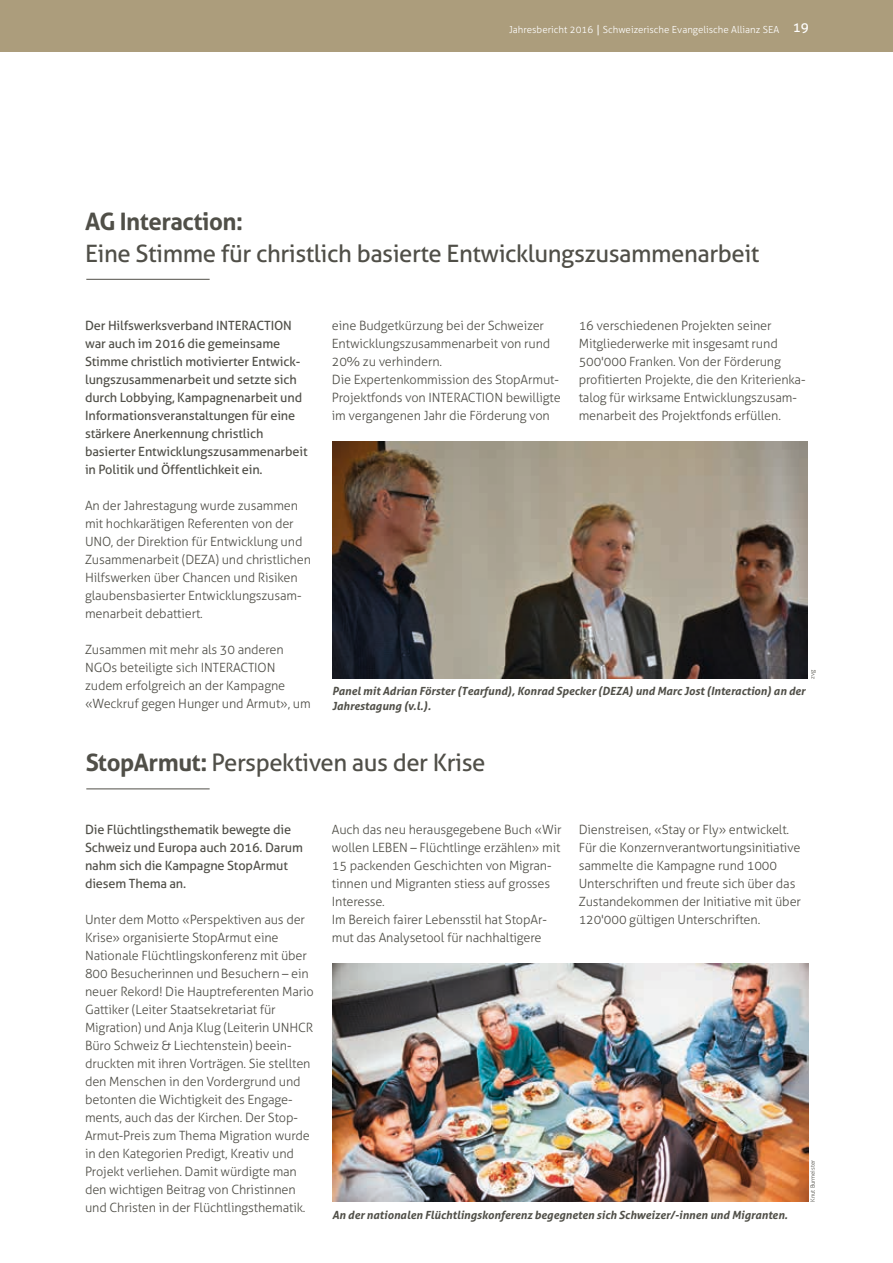
<style>
.page{position:relative;width:893px;height:1263px;background:#fff}
.page>*{position:absolute;margin:0;border:0;box-sizing:border-box;transform-origin:0 0}
.t1{font:24px "Aller";letter-spacing:-.02em;color:#504f48}
.t2{font:700 24px "Aller";letter-spacing:-.02em;color:#504f48}
.t3{font:300 12.75px/18px "Aller";letter-spacing:-.01em;color:#504f48}
.t4{font:12.75px/18px "Aller";letter-spacing:-.01em;color:#504f48}
.t5{font:italic 700 11.25px/15px "Aller";color:#504f48}
.t6{font:300 9.75px "Aller";color:#fff}
.t7{font:300 6px "Aller";letter-spacing:-.02em;color:#504f48}
.s1{font-family:"Kristen ITC";font-weight:400}
.s2{font-weight:400;font-size:13.5px}
.s3{font-weight:700}
</style>
<div class="page">
<div style="left:0;top:0;width:893px;height:52px;background:#ac9d7c"></div>
<hr style="left:86px;top:279px;width:124px;height:1px;background:#504f48">
<img style="left:332px;top:441px;width:476px;height:238px">
<hr style="left:86px;top:788px;width:124px;height:1px;background:#504f48">
<img style="left:332px;top:963px;width:476px;height:239px">
<p class="t6" style="left:509px;top:23px;width:301px">Jahresbericht 2016 <span class="s1">|</span> Schweizerische Evangelische Allianz SEA <span class="s2">19</span></p>
<h1 class="t2" style="left:85px;top:207px;width:159px">AG Interaction:</h1>
<h1 class="t1" style="left:85px;top:238px;width:676px">Eine Stimme für christlich basierte Entwicklungszusammenarbeit</h1>
<p class="t4" style="left:85px;top:316px;width:224px">Der Hilfswerksverband INTERACTION war auch im 2016 die gemeinsame Stimme christlich motivierter Entwick&shy;lungszusammenarbeit und setzte sich durch Lobbying, Kampagnenarbeit und Informationsveranstaltungen für eine stärkere Anerkennung christlich basierter Entwicklungszusammenarbeit in Politik und Öffentlichkeit ein.</p>
<p class="t3" style="left:85px;top:496px;width:227px">An der Jahrestagung wurde zusammen mit hochkarätigen Referenten von der UNO, der Direktion für Entwicklung und Zusammenarbeit (DEZA) und christlichen Hilfswerken über Chancen und Risiken glaubensbasierter Entwicklungszusam&shy;menarbeit debattiert.</p>
<p class="t3" style="left:85px;top:640px;width:227px">Zusammen mit mehr als 30 anderen NGOs beteiligte sich INTERACTION zudem erfolgreich an der Kampagne «Weckruf gegen Hunger und Armut», um</p>
<p class="t3" style="left:332px;top:316px;width:230px">eine Budgetkürzung bei der Schweizer Entwicklungszusammenarbeit von rund 20% zu verhindern.<br>Die Expertenkommission des StopArmut-Projektfonds von INTERACTION bewilligte im vergangenen Jahr die Förderung von</p>
<p class="t3" style="left:579px;top:316px;width:228px">16 verschiedenen Projekten seiner Mitgliederwerke mit insgesamt rund 500'000 Franken. Von der Förderung profitierten Projekte, die den Kriterienka&shy;talog für wirksame Entwicklungszusam&shy;menarbeit des Projektfonds erfüllen.</p>
<p class="t7" style="left:809px;top:679px;width:10px;rotate:-90deg">zvg</p>
<p class="t5" style="left:332px;top:684px;width:475px">Panel mit Adrian Förster (Tearfund), Konrad Specker (DEZA) und Marc Jost (Interaction) an der<br>Jahrestagung (v.l.).</p>
<h1 class="t1" style="left:85px;top:748px;width:402px"><span class="s3">StopArmut:</span> Perspektiven aus der Krise</h1>
<p class="t4" style="left:85px;top:820px;width:219px">Die Flüchtlingsthematik bewegte die<br>Schweiz und Europa auch 2016. Darum nahm sich die Kampagne StopArmut diesem Thema an.</p>
<p class="t3" style="left:85px;top:910px;width:230px">Unter dem Motto «Perspektiven aus der Krise» organisierte StopArmut eine Nationale Flüchtlingskonferenz mit über 800 Besucherinnen und Besuchern – ein neuer Rekord! Die Hauptreferenten Mario Gattiker (Leiter Staatsekretariat für Migration) und Anja Klug (Leiterin UNHCR Büro Schweiz &amp; Liechtenstein) beein&shy;druckten mit ihren Vorträgen. Sie stellten den Menschen in den Vordergrund und betonten die Wichtigkeit des Engage&shy;ments, auch das der Kirchen. Der Stop-Armut-Preis zum Thema Migration wurde in den Kategorien Predigt, Kreativ und Projekt verliehen. Damit würdigte man den wichtigen Beitrag von Christinnen und Christen in der Flüchtlingsthematik.</p>
<p class="t3" style="left:332px;top:820px;width:231px">Auch das neu herausgegebene Buch «Wir wollen LEBEN – Flüchtlinge erzählen» mit 15 packenden Geschichten von Migran&shy;tinnen und Migranten stiess auf grosses Interesse.<br>Im Bereich fairer Lebensstil hat StopAr&shy;mut das Analysetool für nachhaltigere</p>
<p class="t3" style="left:579px;top:820px;width:224px">Dienstreisen, «Stay or Fly» entwickelt.<br>Für die Konzernverantwortungsinitiative sammelte die Kampagne rund 1000<br>Unterschriften und freute sich über das Zustandekommen der Initiative mit über 120'000 gültigen Unterschriften.</p>
<p class="t5" style="left:332px;top:1207px;width:457px">An der nationalen Flüchtlingskonferenz begegneten sich Schweizer/-innen und Migranten.</p>
<p class="t7" style="left:809px;top:1202px;width:43px;rotate:-90deg">Knut Burmeister</p>
</div>
